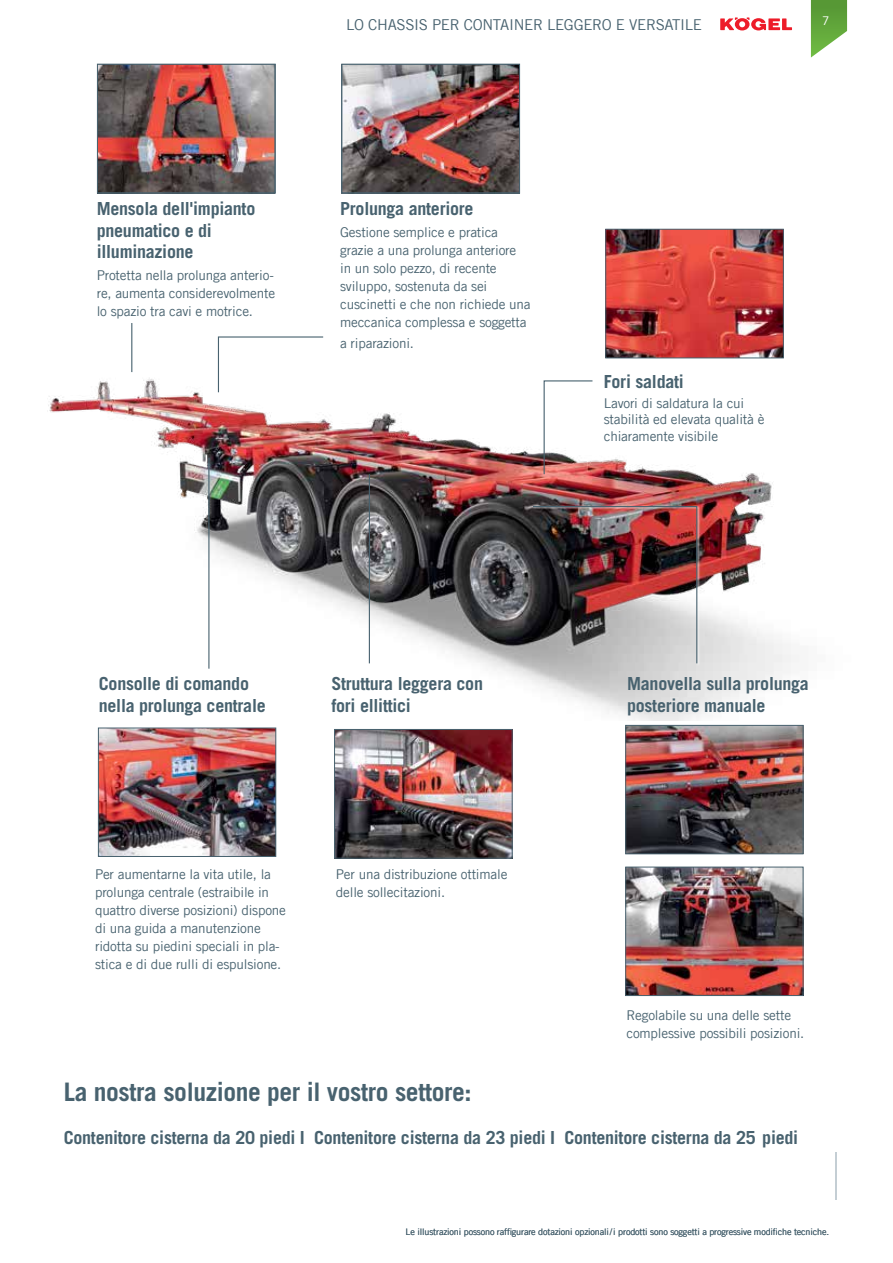
<style>
.page{position:relative;width:893px;height:1263px;background:#fff}
.page>*{position:absolute;margin:0;border:0;box-sizing:border-box;transform-origin:0 0}
.t1{font:700 25.5px "Trade Gothic LT Com";letter-spacing:-.015em;color:#48626f}
.t2{font:700 18px/21.6px "Trade Gothic LT Com";letter-spacing:-.015em;color:#48626f}
.t3{font:15px "Trade Gothic LT Com";letter-spacing:-.02em;color:#48626f}
.t4{font:13.5px/18px "Trade Gothic LT Com";letter-spacing:-.015em;color:#48626f}
.t5{font:12px "Trade Gothic LT Com";color:#fff}
.t6{font:9px "Trade Gothic LT Com";letter-spacing:-.015em;color:#48626f}
</style>
<div class="page">
<img style="left:48px;top:345px;width:751px;height:375px">
<hr style="left:208px;top:458px;width:1px;height:211px;background:#48626f">
<hr style="left:131px;top:323px;width:1px;height:49px;background:#48626f">
<hr style="left:369px;top:474px;width:1px;height:189px;background:#48626f">
<svg style="left:532px;top:505px;width:168px;height:161px"></svg>
<img style="left:532px;top:505px;width:166px;height:159px">
<svg style="left:543px;top:380px;width:51px;height:95px"></svg>
<svg style="left:811px;top:0;width:36px;height:58px"></svg>
<svg style="left:720px;top:17px;width:72px;height:13px"></svg>
<img style="left:607px;top:231px;width:175px;height:125px">
<div style="left:605px;top:229px;width:179px;height:129px;border:1px solid #48626f"></div>
<img style="left:344px;top:66px;width:174px;height:125px">
<div style="left:341px;top:64px;width:179px;height:129px;border:1px solid #48626f"></div>
<img style="left:99px;top:66px;width:174px;height:125px">
<div style="left:97px;top:64px;width:179px;height:129px;border:1px solid #48626f"></div>
<svg style="left:217px;top:336px;width:107px;height:57px"></svg>
<img style="left:627px;top:727px;width:174px;height:125px">
<div style="left:625px;top:725px;width:178px;height:129px;border:1px solid #48626f"></div>
<img style="left:627px;top:869px;width:174px;height:125px">
<div style="left:625px;top:867px;width:178px;height:129px;border:1px solid #48626f"></div>
<img style="left:100px;top:730px;width:174px;height:125px">
<div style="left:98px;top:728px;width:178px;height:129px;border:1px solid #48626f"></div>
<img style="left:336px;top:731px;width:175px;height:125px">
<div style="left:334px;top:729px;width:179px;height:129px;border:1px solid #48626f"></div>
<p class="t3" style="left:346px;top:16px;width:357px">LO CHASSIS PER CONTAINER LEGGERO E VERSATILE</p>
<p class="t5" style="left:822px;top:14px;width:9px">7</p>
<h2 class="t2" style="left:97px;top:197px;width:160px">Mensola dell'impianto pneumatico e di illuminazione</h2>
<p class="t4" style="left:97px;top:266px;width:180px;text-align:justify">Protetta nella prolunga anterio&shy;re, aumenta considerevolmente lo spazio tra cavi e motrice.</p>
<h2 class="t2" style="left:340px;top:197px;width:135px">Prolunga anteriore</h2>
<p class="t4" style="left:340px;top:223px;width:192px">Gestione semplice e pratica grazie a una prolunga anteriore in un solo pezzo, di recente sviluppo, sostenuta da sei cuscinetti e che non richiede una meccanica complessa e soggetta</p>
<p class="t4" style="left:340px;top:333px;width:75px">a riparazioni.</p>
<h2 class="t2" style="left:604px;top:370px;width:82px">Fori saldati</h2>
<p class="t4" style="left:604px;top:395px;width:162px;line-height:16.2px">Lavori di saldatura la cui stabilità ed elevata qualità è chiaramente visibile</p>
<h2 class="t2" style="left:99px;top:673px;width:168px">Consolle di comando nella prolunga centrale</h2>
<h2 class="t2" style="left:331px;top:673px;width:153px">Struttura leggera con fori ellittici</h2>
<p class="t4" style="left:95px;top:865px;width:192px">Per aumentarne la vita utile, la prolunga centrale (estraibile in quattro diverse posizioni) dispone di una guida a manutenzione ridotta su piedini speciali in pla&shy;stica e di due rulli di espulsione.</p>
<p class="t4" style="left:336px;top:865px;width:173px">Per una distribuzione ottimale delle sollecitazioni.</p>
<h1 class="t1" style="left:64px;top:1076px;width:409px">La nostra soluzione per il vostro settore:</h1>
<h2 class="t2" style="left:627px;top:673px;width:183px">Manovella sulla prolunga posteriore manuale</h2>
<p class="t4" style="left:626px;top:1006px;width:179px">Regolabile su una delle sette complessive possibili posizioni.</p>
<h2 class="t2" style="left:64px;top:1126px;width:736px">Contenitore cisterna da 20 piedi I Contenitore cisterna da 23 piedi I Contenitore cisterna da 25 piedi</h2>
<p class="t6" style="left:406px;top:1227px;width:425px">Le illustrazioni possono raffigurare dotazioni opzionali/i prodotti sono soggetti a progressive modifiche tecniche.</p>
</div>
